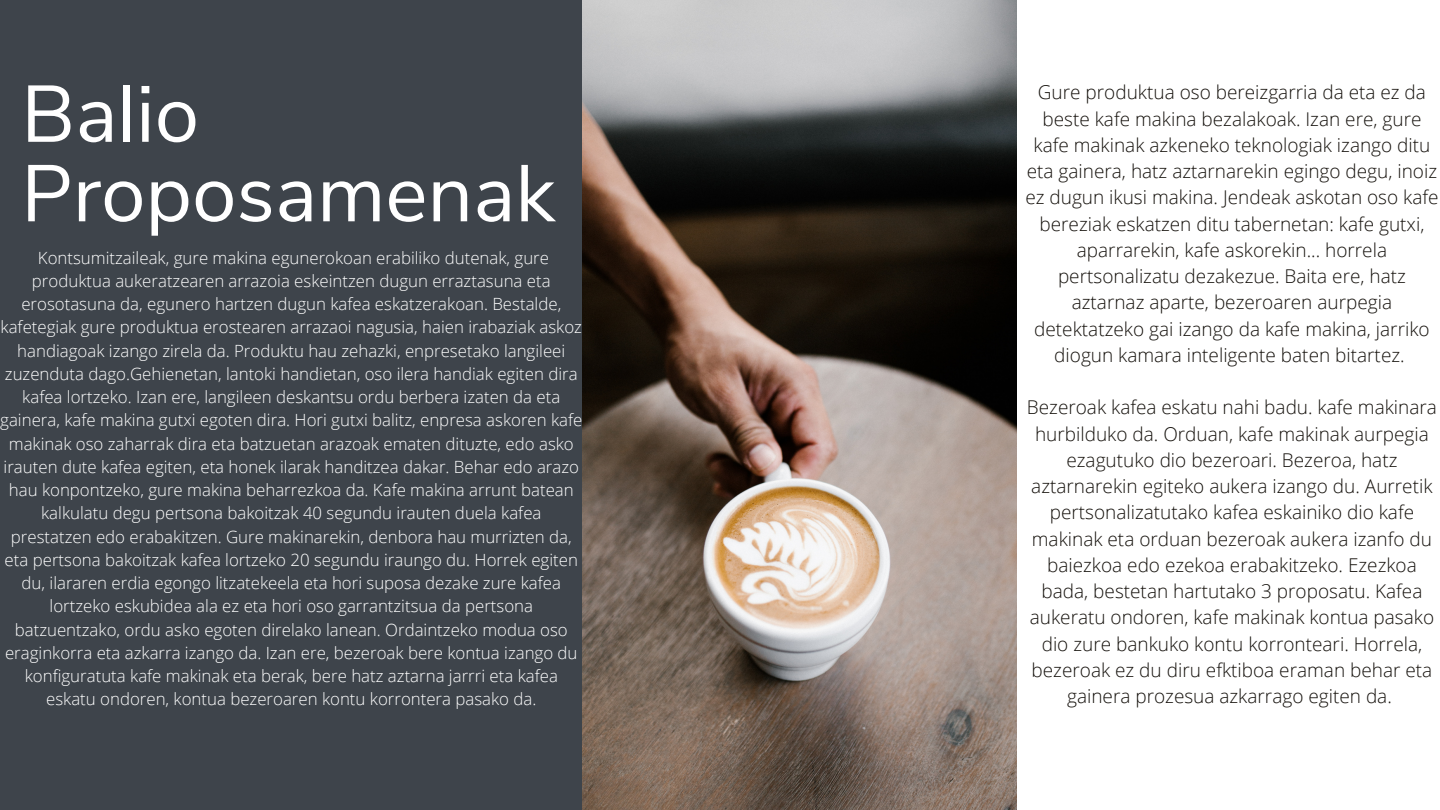
<style>
.page{position:relative;width:1440px;height:810px;background:#fff}
.page>*{position:absolute;margin:0;border:0;box-sizing:border-box;transform-origin:0 0}
.t1{font:80px/79.5px "Nunito Sans";color:#fff}
.t2{font:300 19px/26.2px "Open Sans";color:#15110c;text-align:center}
.t3{font:300 16.8px/23.2px "Open Sans";color:#fff;text-align:center}
</style>
<div class="page">
<div style="left:0;top:0;width:583px;height:810px;background:#3e444b"></div>
<img style="left:583px;top:0;width:434px;height:810px">
<p class="t1" style="left:21px;top:76px;width:536px">Balio<br>Proposamenak</p>
<p class="t3" style="left:0;top:246px;width:584px">Kontsumitzaileak, gure makina egunerokoan erabiliko dutenak, gure produktua aukeratzearen arrazoia eskeintzen dugun erraztasuna eta erosotasuna da, egunero hartzen dugun kafea eskatzerakoan. Bestalde, kafetegiak gure produktua erostearen arrazaoi nagusia, haien irabaziak askoz handiagoak izango zirela da. Produktu hau zehazki, enpresetako langileei zuzenduta dago.Gehienetan, lantoki handietan, oso ilera handiak egiten dira kafea lortzeko. Izan ere, langileen deskantsu ordu berbera izaten da eta gainera, kafe makina gutxi egoten dira. Hori gutxi balitz, enpresa askoren kafe makinak oso zaharrak dira eta batzuetan arazoak ematen dituzte, edo asko irauten dute kafea egiten, eta honek ilarak handitzea dakar. Behar edo arazo hau konpontzeko, gure makina beharrezkoa da. Kafe makina arrunt batean kalkulatu degu pertsona bakoitzak 40 segundu irauten duela kafea prestatzen edo erabakitzen. Gure makinarekin, denbora hau murrizten da, eta pertsona bakoitzak kafea lortzeko 20 segundu iraungo du. Horrek egiten du, ilararen erdia egongo litzatekeela eta hori suposa dezake zure kafea lortzeko eskubidea ala ez eta hori oso garrantzitsua da pertsona batzuentzako, ordu asko egoten direlako lanean. Ordaintzeko modua oso eraginkorra eta azkarra izango da. Izan ere, bezeroak bere kontua izango du konfiguratuta kafe makinak eta berak, bere hatz aztarna jarrri eta kafea eskatu ondoren, kontua bezeroaren kontu korrontera pasako da.</p>
<p class="t2" style="left:1025px;top:79px;width:415px">Gure produktua oso bereizgarria da eta ez da beste kafe makina bezalakoak. Izan ere, gure kafe makinak azkeneko teknologiak izango ditu eta gainera, hatz aztarnarekin egingo degu, inoiz ez dugun ikusi makina. Jendeak askotan oso kafe bereziak eskatzen ditu tabernetan: kafe gutxi, aparrarekin, kafe askorekin... horrela pertsonalizatu dezakezue. Baita ere, hatz aztarnaz aparte, bezeroaren aurpegia detektatzeko gai izango da kafe makina, jarriko diogun kamara inteligente baten bitartez.</p>
<p class="t2" style="left:1027px;top:394px;width:412px">Bezeroak kafea eskatu nahi badu. kafe makinara hurbilduko da. Orduan, kafe makinak aurpegia ezagutuko dio bezeroari. Bezeroa, hatz aztarnarekin egiteko aukera izango du. Aurretik pertsonalizatutako kafea eskainiko dio kafe makinak eta orduan bezeroak aukera izanfo du baiezkoa edo ezekoa erabakitzeko. Ezezkoa bada, bestetan hartutako 3 proposatu. Kafea aukeratu ondoren, kafe makinak kontua pasako dio zure bankuko kontu korronteari. Horrela, bezeroak ez du diru efktiboa eraman behar eta gainera prozesua azkarrago egiten da.</p>
</div>
